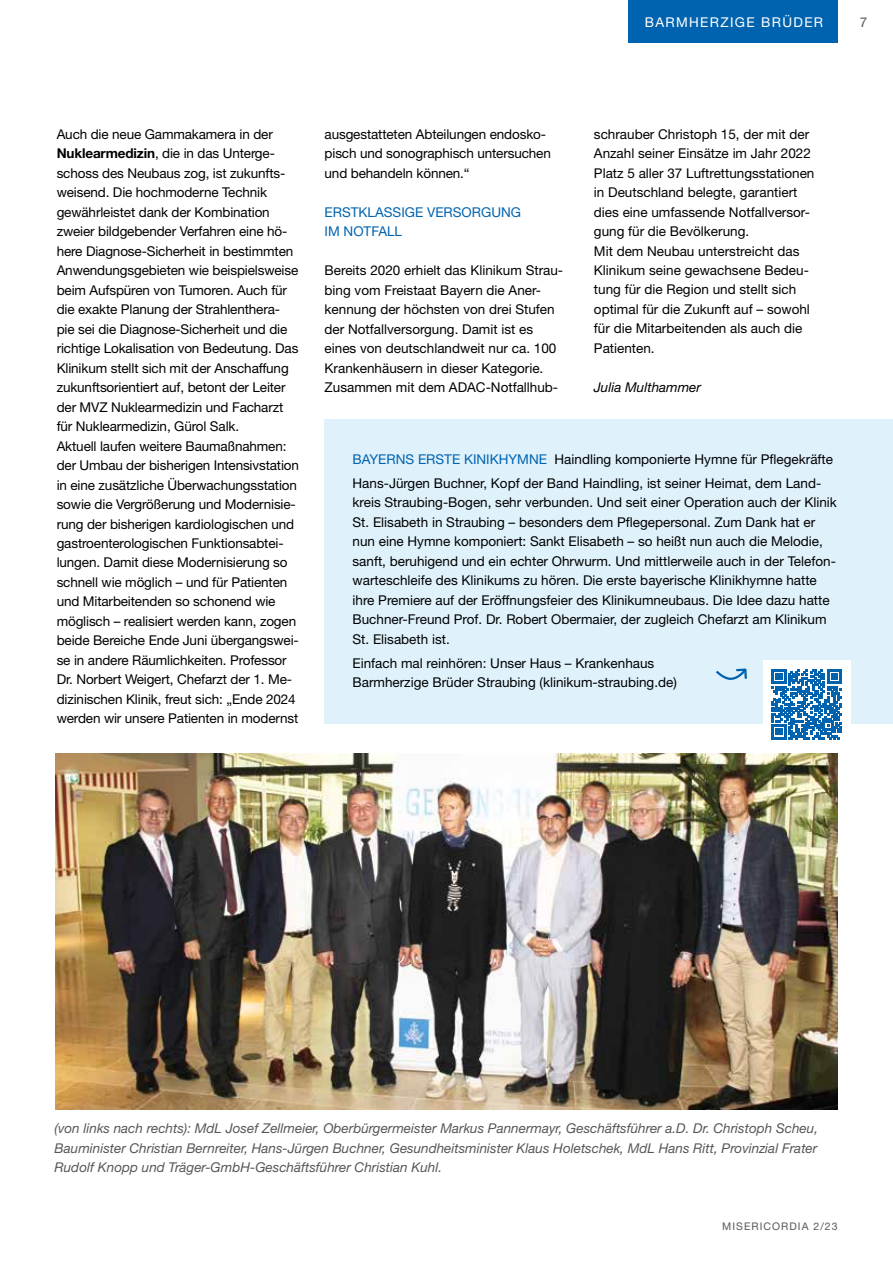
<style>
.page{position:relative;width:893px;height:1263px;background:#fff}
.page>*{position:absolute;margin:0;border:0;box-sizing:border-box;transform-origin:0 0}
.t1{font:13.5px/19.5px "Helvetica Neue LT Pro";color:#000}
.t2{font:italic 13.5px/19.5px "Helvetica Neue LT Pro";color:#575756;text-align:justify}
.t3{font:13.5px/19.5px "Helvetica Neue LT Pro";color:#0063af}
.t4{font:13.5px "Helvetica Neue LT Pro";letter-spacing:.1em;color:#fff}
.t5{font:italic 13.5px "Helvetica Neue LT Pro";color:#000}
.t6{font:13.5px "Helvetica Neue LT Pro";color:#575756}
.t7{font:10.5px "Helvetica Neue LT Pro";letter-spacing:.1em;color:#575756}
.s1{font-weight:700}
.s2{color:#0063af}
</style>
<div class="page">
<div style="left:325px;top:419px;width:568px;height:305px;background:#dff1fb"></div>
<img style="left:55px;top:754px;width:783px;height:355px">
<div style="left:628px;top:0;width:210px;height:43px;background:#0063af"></div>
<div style="left:763px;top:660px;width:87px;height:88px;background:#fff"></div>
<svg style="left:772px;top:669px;width:70px;height:70px"></svg>
<svg style="left:716px;top:668px;width:31px;height:12px"></svg>
<p class="t4" style="left:645px;top:14px;width:180px">BARMHERZIGE BRÜDER</p>
<p class="t6" style="left:860px;top:14px;width:9px">7</p>
<p class="t1" style="left:57px;top:124px;width:244px">Auch die neue Gammakamera in der <span class="s1">Nuklearmedizin</span>, die in das Unterge&shy;schoss des Neubaus zog, ist zukunfts&shy;weisend. Die hochmoderne Technik gewährleistet dank der Kombination zweier bildgebender Verfahren eine hö&shy;here Diagnose-Sicherheit in bestimmten Anwendungsgebieten wie beispielsweise beim Aufspüren von Tumoren. Auch für die exakte Planung der Strahlenthera&shy;pie sei die Diagnose-Sicherheit und die richtige Lokalisation von Bedeutung. Das Klinikum stellt sich mit der Anschaffung zukunftsorientiert auf, betont der Leiter der MVZ Nuklearmedizin und Facharzt für Nuklearmedizin, Gürol Salk.<br>Aktuell laufen weitere Baumaßnahmen: der Umbau der bisherigen Intensivstation in eine zusätzliche Überwachungsstation sowie die Vergrößerung und Modernisie&shy;rung der bisherigen kardiologischen und gastroenterologischen Funktionsabtei&shy;lungen. Damit diese Modernisierung so schnell wie möglich – und für Patienten und Mitarbeitenden so schonend wie möglisch – realisiert werden kann, zogen beide Bereiche Ende Juni übergangswei&shy;se in andere Räumlichkeiten. Professor Dr. Norbert Weigert, Chefarzt der 1. Me&shy;dizinischen Klinik, freut sich: „Ende 2024 werden wir unsere Patienten in modernst</p>
<p class="t1" style="left:325px;top:124px;width:228px">ausgestatteten Abteilungen endosko&shy;pisch und sonographisch untersuchen und behandeln können.“</p>
<p class="t3" style="left:325px;top:202px;width:198px">ERSTKLASSIGE VERSORGUNG<br>IM NOTFALL</p>
<p class="t1" style="left:325px;top:260px;width:240px">Bereits 2020 erhielt das Klinikum Strau&shy;bing vom Freistaat Bayern die Aner&shy;kennung der höchsten von drei Stufen der Notfallversorgung. Damit ist es eines von deutschlandweit nur ca. 100<br>Krankenhäusern in dieser Kategorie.<br>Zusammen mit dem ADAC-Notfallhub-</p>
<p class="t1" style="left:594px;top:124px;width:222px">schrauber Christoph 15, der mit der<br>Anzahl seiner Einsätze im Jahr 2022<br>Platz 5 aller 37 Luftrettungsstationen in Deutschland belegte, garantiert dies eine umfassende Notfallversor&shy;gung für die Bevölkerung.<br>Mit dem Neubau unterstreicht das<br>Klinikum seine gewachsene Bedeu&shy;tung für die Region und stellt sich optimal für die Zukunft auf – sowohl für die Mitarbeitenden als auch die<br>Patienten.</p>
<p class="t5" style="left:594px;top:379px;width:109px">Julia Multhammer</p>
<p class="t1" style="left:352px;top:447px;width:482px;line-height:23.7px"><span class="s2">BAYERNS ERSTE KINIKHYMNE</span> Haindling komponierte Hymne für Pflegekräfte<br>Hans-Jürgen Buchner, Kopf der Band Haindling, ist seiner Heimat, dem Land-</p>
<p class="t1" style="left:352px;top:492px;width:486px">kreis Straubing-Bogen, sehr verbunden. Und seit einer Operation auch der Klinik St. Elisabeth in Straubing – besonders dem Pflegepersonal. Zum Dank hat er nun eine Hymne komponiert: Sankt Elisabeth – so heißt nun auch die Melodie, sanft, beruhigend und ein echter Ohrwurm. Und mittlerweile auch in der Telefon&shy;warteschleife des Klinikums zu hören. Die erste bayerische Klinikhymne hatte ihre Premiere auf der Eröffnungsfeier des Klinikumneubaus. Die Idee dazu hatte Buchner-Freund Prof. Dr. Robert Obermaier, der zugleich Chefarzt am Klinikum St. Elisabeth ist.</p>
<p class="t1" style="left:352px;top:653px;width:326px">Einfach mal reinhören: Unser Haus – Krankenhaus<br>Barmherzige Brüder Straubing (klinikum-straubing.de)</p>
<p class="t2" style="left:55px;top:1118px;width:765px">(von links nach rechts): MdL Josef Zellmeier, Oberbürgermeister Markus Pannermayr, Geschäftsführer a.D. Dr. Christoph Scheu, Bauminister Christian Bernreiter, Hans-Jürgen Buchner, Gesundheitsminister Klaus Holetschek, MdL Hans Ritt, Provinzial Frater Rudolf Knopp und Träger-GmbH-Geschäftsführer Christian Kuhl.</p>
<p class="t7" style="left:722px;top:1220px;width:117px">MISERICORDIA 2/23</p>
</div>
